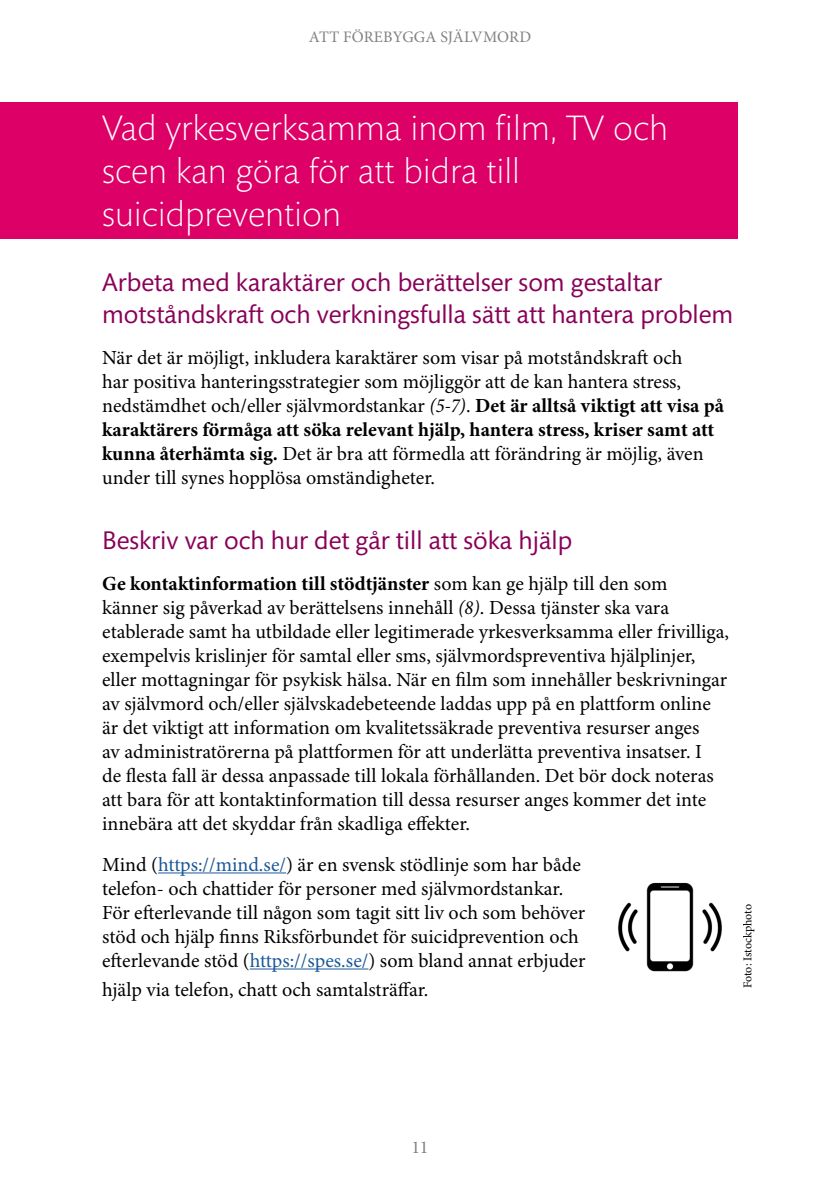
<style>
.page{position:relative;width:840px;height:1191px;background:#fff}
.page>*{position:absolute;margin:0;border:0;box-sizing:border-box;transform-origin:0 0}
.Heading_2{font:300 36px/43.2px "Mundo Sans Std";color:#fff}
.Heading_3{font:26px/31.2px "Mundo Sans Std";color:#890058}
.Paragraph_Style_1{font:20px/24px "Minion Pro";color:#000}
.t1{font:18px "Minion Pro";color:#818181}
.t2{font:16px "Minion Pro";letter-spacing:.01em;color:#818181}
.t3{font:12px "Minion Pro";letter-spacing:-.005em;color:#000}
.s1{font-style:italic;font-stretch:condensed}
.s2{font-weight:700}
.s3{color:#1b5899}
</style>
<div class="page">
<div style="left:0;top:102px;width:737px;height:136px;background:#dd0067"></div>
<hr style="left:158px;top:872px;width:128px;height:1px;background:#1b5899">
<hr style="left:249px;top:968px;width:119px;height:1px;background:#1b5899">
<img style="left:618px;top:882px;width:104px;height:90px">
<p class="t2" style="left:309px;top:27px;width:224px">ATT FÖREBYGGA SJÄLVMORD</p>
<h2 class="Heading_2" style="left:102px;top:107px;width:567px">Vad yrkesverksamma inom film, TV och scen kan göra för att bidra till suicidprevention</h2>
<h3 class="Heading_3" style="left:102px;top:268px;width:632px">Arbeta med karaktärer och berättelser som gestaltar motståndskraft och verkningsfulla sätt att hantera problem</h3>
<p class="Paragraph_Style_1" style="left:102px;top:346px;width:623px">När det är möjligt, inkludera karaktärer som visar på motståndskraft och<br>har positiva hanteringsstrategier som möjliggör att de kan hantera stress, nedstämdhet och/eller självmordstankar <span class="s1">(5-7)</span>. <span class="s2">Det är alltså viktigt att visa på karaktärers förmåga att söka relevant hjälp, hantera stress, kriser samt att kunna återhämta sig.</span> Det är bra att förmedla att förändring är möjlig, även under till synes hopplösa omständigheter.</p>
<h3 class="Heading_3" style="left:102px;top:525px;width:471px">Beskriv var och hur det går till att söka hjälp</h3>
<p class="Paragraph_Style_1" style="left:102px;top:572px;width:628px"><span class="s2">Ge kontaktinformation till stödtjänster</span> som kan ge hjälp till den som<br>känner sig påverkad av berättelsens innehåll <span class="s1">(8)</span>. Dessa tjänster ska vara etablerade samt ha utbildade eller legitimerade yrkesverksamma eller frivilliga, exempelvis krislinjer för samtal eller sms, självmordspreventiva hjälplinjer, eller mottagningar för psykisk hälsa. När en film som innehåller beskrivningar av självmord och/eller självskadebeteende laddas upp på en plattform online är det viktigt att information om kvalitetssäkrade preventiva resurser anges<br>av administratörerna på plattformen för att underlätta preventiva insatser. I<br>de flesta fall är dessa anpassade till lokala förhållanden. Det bör dock noteras att bara för att kontaktinformation till dessa resurser anges kommer det inte innebära att det skyddar från skadliga effekter.</p>
<p class="Paragraph_Style_1" style="left:102px;top:853px;width:484px">Mind (<span class="s3">https://mind.se/</span>) är en svensk stödlinje som har både telefon- och chattider för personer med självmordstankar.<br>För efterlevande till någon som tagit sitt liv och som behöver stöd och hjälp finns Riksförbundet för suicidprevention och efterlevande stöd (<span class="s3">https://spes.se/</span>) som bland annat erbjuder</p>
<p class="Paragraph_Style_1" style="left:102px;top:978px;width:327px">hjälp via telefon, chatt och samtalsträffar.</p>
<p class="t3" style="left:740px;top:988px;width:86px;rotate:-90deg">Foto: Istockphoto</p>
<p class="t1" style="left:411px;top:1136px;width:19px">11</p>
</div>
